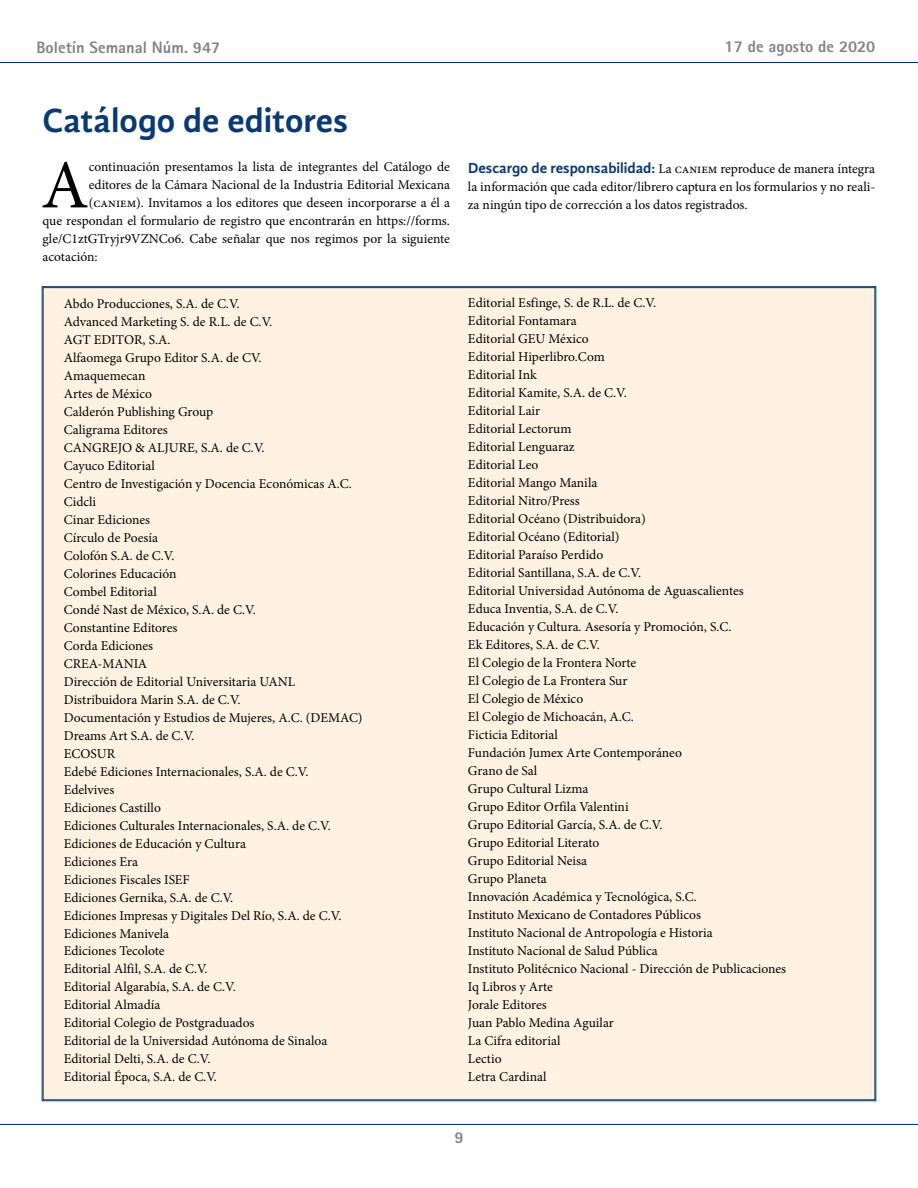
<style>
.page{position:relative;width:918px;height:1188px;background:#fff}
.page>*{position:absolute;margin:0;border:0;box-sizing:border-box;transform-origin:0 0}
.t1{font:68.85px "Minion Pro";color:#000}
.t2{font:700 34.5px "Gandhi Sans";color:#0a3a6e}
.t3{font:800 16.5px "Rotis Sans Serif Std";color:#808285}
.t4{font:13.5px/18px "Minion Pro";color:#000}
.s1{font-family:"Gandhi Sans";font-weight:700;font-size:15px;color:#0a3a6e}
</style>
<div class="page">
<hr style="left:0;top:62px;width:918px;height:1px;background:#00295c">
<hr style="left:0;top:1124px;width:918px;height:1px;background:#00295c">
<div style="left:41px;top:286px;width:836px;height:816px;background:#fff2e2"></div>
<p class="t3" style="left:36px;top:37px;width:185px">Boletín Semanal Núm. 947</p>
<p class="t3" style="left:725px;top:36px;width:152px">17 de agosto de 2020</p>
<h2 class="t2" style="left:43px;top:100px;width:307px">Catálogo de editores</h2>
<h1 class="t1" style="left:41px;top:139px;width:49px">A</h1>
<p class="t4" style="left:89px;top:158px;width:363px">continuación presentamos la lista de integrantes del Catálogo de</p>
<p class="t4" style="left:89px;top:176px;width:363px">editores de la Cámara Nacional de la Industria Editorial Mexicana</p>
<p class="t4" style="left:89px;top:194px;width:363px">(caniem). Invitamos a los editores que deseen incorporarse a él a</p>
<p class="t4" style="left:43px;top:212px;width:409px">que respondan el formulario de registro que encontrarán en https://forms.</p>
<p class="t4" style="left:43px;top:230px;width:409px">gle/C1ztGTryjr9VZNCo6. Cabe señalar que nos regimos por la siguiente</p>
<p class="t4" style="left:43px;top:248px;width:57px">acotación:</p>
<p class="t4" style="left:468px;top:160px;width:409px;text-align:justify"><span class="s1">Descargo de responsabilidad:</span> La caniem reproduce de manera íntegra la información que cada editor/librero captura en los formularios y no reali&shy;za ningún tipo de corrección a los datos registrados.</p>
<p class="t4" style="left:64px;top:294px;width:300px">Abdo Producciones, S.A. de C.V.<br>Advanced Marketing S. de R.L. de C.V.<br>AGT EDITOR, S.A.<br>Alfaomega Grupo Editor S.A. de CV.<br>Amaquemecan<br>Artes de México<br>Calderón Publishing Group<br>Caligrama Editores<br>CANGREJO &amp; ALJURE, S.A. de C.V.<br>Cayuco Editorial<br>Centro de Investigación y Docencia Económicas A.C.<br>Cidcli<br>Cinar Ediciones<br>Círculo de Poesía<br>Colofón S.A. de C.V.<br>Colorines Educación<br>Combel Editorial<br>Condé Nast de México, S.A. de C.V.<br>Constantine Editores<br>Corda Ediciones<br>CREA-MANIA<br>Dirección de Editorial Universitaria UANL<br>Distribuidora Marin S.A. de C.V.<br>Documentación y Estudios de Mujeres, A.C. (DEMAC)<br>Dreams Art S.A. de C.V.<br>ECOSUR<br>Edebé Ediciones Internacionales, S.A. de C.V.<br>Edelvives<br>Ediciones Castillo<br>Ediciones Culturales Internacionales, S.A. de C.V.<br>Ediciones de Educación y Cultura<br>Ediciones Era<br>Ediciones Fiscales ISEF<br>Ediciones Gernika, S.A. de C.V.<br>Ediciones Impresas y Digitales Del Río, S.A. de C.V.<br>Ediciones Manivela<br>Ediciones Tecolote<br>Editorial Alfil, S.A. de C.V.<br>Editorial Algarabía, S.A. de C.V.<br>Editorial Almadía<br>Editorial Colegio de Postgraduados<br>Editorial de la Universidad Autónoma de Sinaloa<br>Editorial Delti, S.A. de C.V.<br>Editorial Época, S.A. de C.V.</p>
<p class="t4" style="left:468px;top:294px;width:320px">Editorial Esfinge, S. de R.L. de C.V.<br>Editorial Fontamara<br>Editorial GEU México<br>Editorial Hiperlibro.Com<br>Editorial Ink<br>Editorial Kamite, S.A. de C.V.<br>Editorial Lair<br>Editorial Lectorum<br>Editorial Lenguaraz<br>Editorial Leo<br>Editorial Mango Manila<br>Editorial Nitro/Press<br>Editorial Océano (Distribuidora)<br>Editorial Océano (Editorial)<br>Editorial Paraíso Perdido<br>Editorial Santillana, S.A. de C.V.<br>Editorial Universidad Autónoma de Aguascalientes<br>Educa Inventia, S.A. de C.V.<br>Educación y Cultura. Asesoría y Promoción, S.C.<br>Ek Editores, S.A. de C.V.<br>El Colegio de la Frontera Norte<br>El Colegio de La Frontera Sur<br>El Colegio de México<br>El Colegio de Michoacán, A.C.<br>Ficticia Editorial<br>Fundación Jumex Arte Contemporáneo<br>Grano de Sal<br>Grupo Cultural Lizma<br>Grupo Editor Orfila Valentini<br>Grupo Editorial García, S.A. de C.V.<br>Grupo Editorial Literato<br>Grupo Editorial Neisa<br>Grupo Planeta<br>Innovación Académica y Tecnológica, S.C.<br>Instituto Mexicano de Contadores Públicos<br>Instituto Nacional de Antropología e Historia<br>Instituto Nacional de Salud Pública<br>Instituto Politécnico Nacional - Dirección de Publicaciones<br>Iq Libros y Arte<br>Jorale Editores<br>Juan Pablo Medina Aguilar<br>La Cifra editorial<br>Lectio<br>Letra Cardinal</p>
<p class="t3" style="left:455px;top:1127px;width:11px">9</p>
</div>
